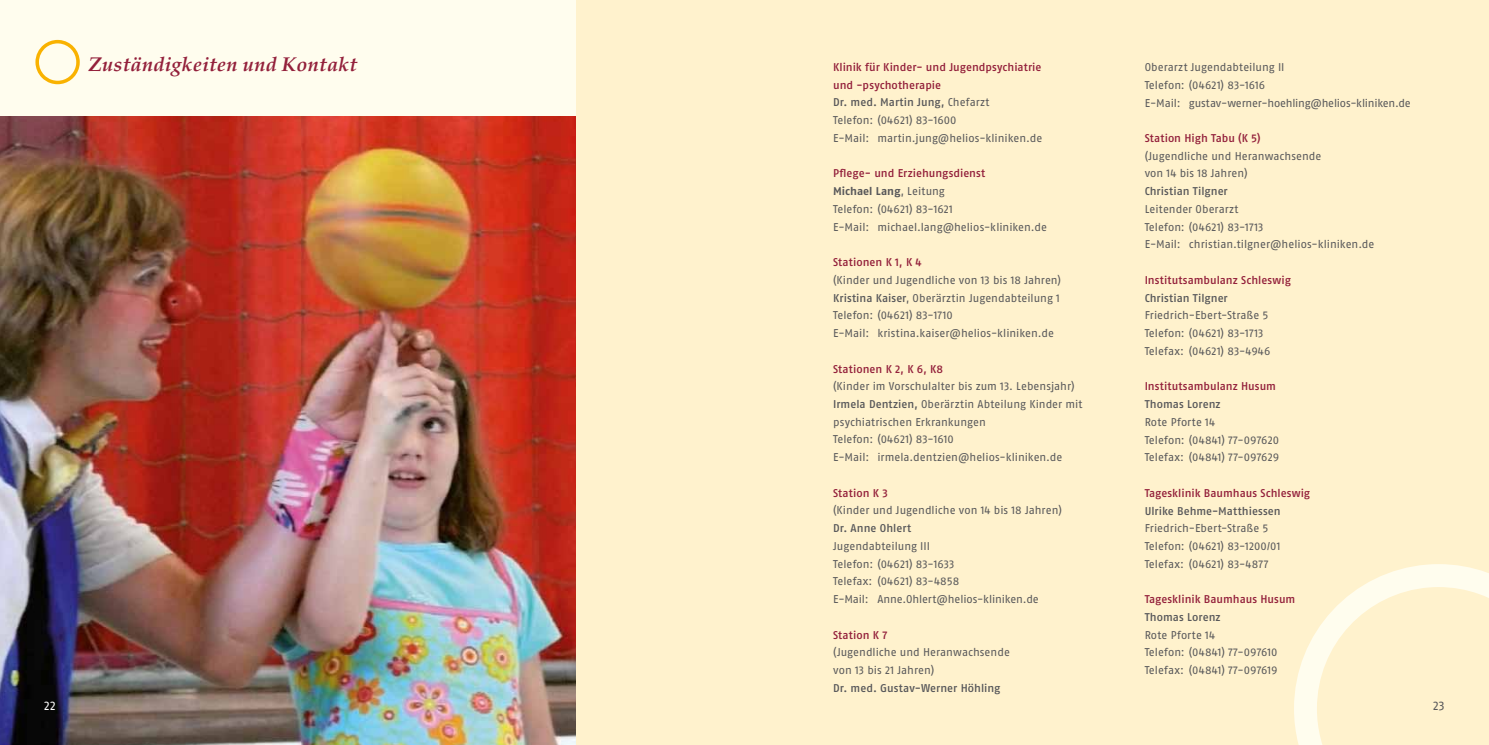
<style>
.page{position:relative;width:1489px;height:745px;background:#fff}
.page>*{position:absolute;margin:0;border:0;box-sizing:border-box;transform-origin:0 0}
.t1{font:italic 700 20px "Palatino";letter-spacing:.01em;color:#93203b}
.t2{font:12.5px "Fago Pro";color:#fff}
.t3{font:12.5px "Fago Pro";color:#58585a}
.t4{font:11.25px/17.8px "Fago Pro";color:#58585a}
.t5{font:500 11.25px "Fago Pro";color:#93203b}
.t6{font:500 11.25px "Fago Pro";color:#58585a}
.s1{font-weight:500;color:#93203b}
.s2{font-weight:500}
.s3{font-weight:700}
</style>
<div class="page">
<img style="left:0;top:115px;width:576px;height:629px">
<div style="left:0;top:0;width:744px;height:115px;background:#fffdee"></div>
<div style="left:576px;top:0;width:912px;height:744px;background:#fff2cd"></div>
<svg style="left:1294px;top:564px;width:194px;height:180px"></svg>
<svg style="left:35px;top:40px;width:45px;height:44px"></svg>
<h1 class="t1" style="left:89px;top:52px;width:270px">Zuständigkeiten und Kontakt</h1>
<p class="t4" style="left:833px;top:58px;width:211px"><span class="s1">Klinik für Kinder- und Jugendpsychiatrie und -psychotherapie<br></span><span class="s2">Dr. med. Martin Jung,</span> Chefarzt<br>Telefon: (04621) 83-1600<br>E-Mail: martin.jung@helios-kliniken.de</p>
<p class="t4" style="left:833px;top:164px;width:215px"><span class="s1">Pflege- und Erziehungsdienst<br></span><span class="s3">Michael Lang</span>, Leitung<br>Telefon: (04621) 83-1621<br>E-Mail: michael.lang@helios-kliniken.de</p>
<p class="t5" style="left:833px;top:255px;width:90px">Stationen K 1, K 4</p>
<p class="t4" style="left:833px;top:271px;width:229px">(Kinder und Jugendliche von 13 bis 18 Jahren)<br><span class="s2">Kristina Kaiser</span>, Oberärztin Jugendabteilung 1<br>Telefon: (04621) 83-1710<br>E-Mail: kristina.kaiser@helios-kliniken.de</p>
<p class="t5" style="left:833px;top:361px;width:111px">Stationen K 2, K 6, K8</p>
<p class="t4" style="left:833px;top:377px;width:251px">(Kinder im Vorschulalter bis zum 13. Lebensjahr)<br><span class="s2">Irmela Dentzien,</span> Oberärztin Abteilung Kinder mit psychiatrischen Erkrankungen<br>Telefon: (04621) 83-1610<br>E-Mail: irmela.dentzien@helios-kliniken.de</p>
<p class="t5" style="left:833px;top:485px;width:56px">Station K 3</p>
<p class="t4" style="left:833px;top:501px;width:230px">(Kinder und Jugendliche von 14 bis 18 Jahren)</p>
<p class="t6" style="left:833px;top:521px;width:79px">Dr. Anne Ohlert</p>
<p class="t4" style="left:833px;top:536px;width:207px">Jugendabteilung III<br>Telefon: (04621) 83-1633<br>Telefax: (04621) 83-4858<br>E-Mail: Anne.Ohlert@helios-kliniken.de</p>
<p class="t5" style="left:833px;top:627px;width:56px">Station K 7</p>
<p class="t4" style="left:833px;top:643px;width:178px">(Jugendliche und Heranwachsende von 13 bis 21 Jahren)</p>
<p class="t6" style="left:833px;top:680px;width:169px">Dr. med. Gustav-Werner Höhling</p>
<p class="t4" style="left:1144px;top:58px;width:267px">Oberarzt Jugendabteilung II<br>Telefon: (04621) 83-1616<br>E-Mail: gustav-werner-hoehling@helios-kliniken.de</p>
<p class="t5" style="left:1144px;top:131px;width:117px">Station High Tabu (K 5)</p>
<p class="t4" style="left:1144px;top:147px;width:178px">(Jugendliche und Heranwachsende von 14 bis 18 Jahren)</p>
<p class="t6" style="left:1144px;top:184px;width:85px">Christian Tilgner</p>
<p class="t4" style="left:1144px;top:200px;width:231px">Leitender Oberarzt<br>Telefon: (04621) 83-1713<br>E-Mail: christian.tilgner@helios-kliniken.de</p>
<p class="t5" style="left:1144px;top:273px;width:148px">Institutsambulanz Schleswig</p>
<p class="t6" style="left:1144px;top:291px;width:85px">Christian Tilgner</p>
<p class="t4" style="left:1144px;top:306px;width:127px">Friedrich-Ebert-Straße 5<br>Telefon: (04621) 83-1713<br>Telefax: (04621) 83-4946</p>
<p class="t5" style="left:1144px;top:379px;width:133px">Institutsambulanz Husum</p>
<p class="t6" style="left:1144px;top:397px;width:77px">Thomas Lorenz</p>
<p class="t4" style="left:1144px;top:413px;width:136px">Rote Pforte 14<br>Telefon: (04841) 77-097620<br>Telefax: (04841) 77-097629</p>
<p class="t5" style="left:1144px;top:486px;width:167px">Tagesklinik Baumhaus Schleswig</p>
<p class="t6" style="left:1144px;top:503px;width:137px">Ulrike Behme-Matthiessen</p>
<p class="t4" style="left:1144px;top:519px;width:137px">Friedrich-Ebert-Straße 5<br>Telefon: (04621) 83-1200/01<br>Telefax: (04621) 83-4877</p>
<p class="t5" style="left:1144px;top:592px;width:152px">Tagesklinik Baumhaus Husum</p>
<p class="t6" style="left:1144px;top:610px;width:77px">Thomas Lorenz</p>
<p class="t4" style="left:1144px;top:625px;width:134px">Rote Pforte 14<br>Telefon: (04841) 77-097610<br>Telefax: (04841) 77-097619</p>
<p class="t2" style="left:44px;top:697px;width:13px">22</p>
<p class="t3" style="left:1432px;top:697px;width:13px">23</p>
</div>
